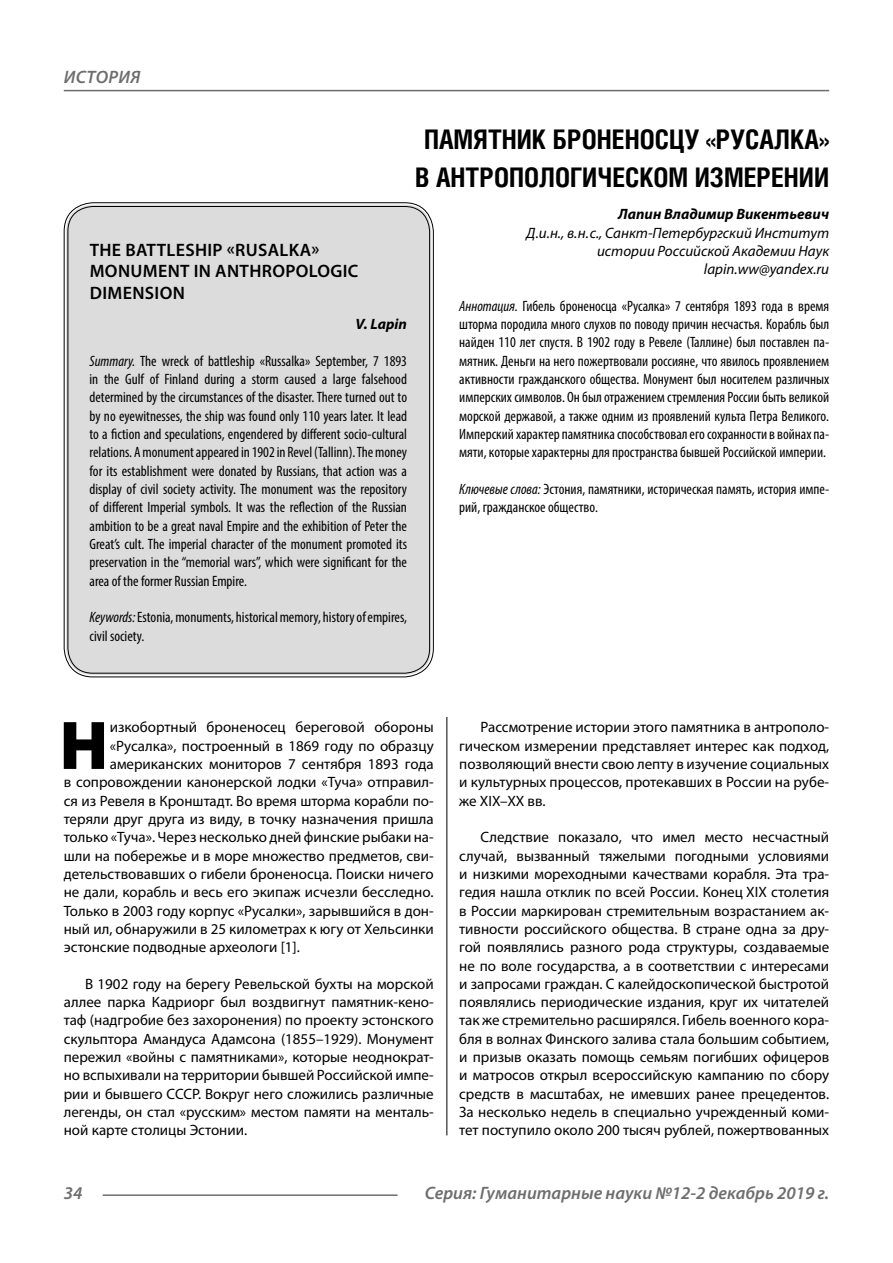
<style>
.page{position:relative;width:893px;height:1263px;background:#fff}
.page>*{position:absolute;margin:0;border:0;box-sizing:border-box;transform-origin:0 0}
.Bukvica{font:900 69.3px "Myriad Pro";color:#000}
.Header{font:700 27px/37.5px "Helios Cond C";color:#000;text-align:center}
.Header-eng{font:600 18px/21.6px "Myriad Pro";letter-spacing:.02em;color:#000}
.t1{font:italic 600 18px "Myriad Pro";color:#6e6e6e}
.Normal{font:15px/18.3px "Myriad Pro";color:#000;text-align:justify}
.Annotation-eng{font:condensed 15px/18.3px "Myriad Pro";color:#000;text-align:justify}
.Annotation-rus{font:condensed 15px/18.3px "Myriad Pro";color:#000;text-align:justify}
.Bukvica-2{font:15px "Myriad Pro";color:#000}
.Author-doc{font:italic 15px/18.3px "Myriad Pro";color:#000;text-align:right}
.Author{font:italic 700 15px "Myriad Pro";color:#000}
.Author-email{font:italic 15px "Myriad Pro";color:#000}
.Author-eng{font:italic 700 15px "Myriad Pro";color:#000}
.s1{font-style:italic}
</style>
<div class="page">
<hr style="left:446px;top:128px;width:1px;height:1007px;background:#000">
<div style="left:43px;top:0;width:786px;height:717px;background:#fff"></div>
<div style="left:66px;top:205px;width:365px;height:470px;background:#dcdcdc;border-radius:27px"></div>
<hr style="left:103px;top:1194px;width:295px;height:2px;background:#6e6e6e">
<hr style="left:64px;top:90px;width:765px;height:1px;background:#6e6e6e">
<p class="t1" style="left:64px;top:66px;width:24px">Истори</p>
<p class="t1" style="left:131px;top:66px;width:11px">я</p>
<p class="Header-eng" style="left:90px;top:239px;width:270px">THE BATTLESHIP «RUSALKA»<br>MONUMENT IN ANTHROPOLOGIC<br>DIMENSION</p>
<p class="Author-eng" style="left:356px;top:314px;width:53px">V. Lapin</p>
<p class="Annotation-eng" style="left:90px;top:351px;width:319px"><span class="s1">Summary.</span> The wreck of battleship «Russalka» September, 7 1893 in the Gulf of Finland during a storm caused a large falsehood determined by the circumstances of the disaster. There turned out to by no eyewitnesses, the ship was found only 110 years later. It lead to a fiction and speculations, engendered by different socio-cultural relations. A monument appeared in 1902 in Revel (Tallinn). The money for its establishment were donated by Russians, that action was a display of civil society activity. The monument was the repository of different Imperial symbols. It was the reflection of the Russian ambition to be a great naval Empire and the exhibition of Peter the Great’s cult. The imperial character of the monument promoted its preservation in the “memorial wars”, which were significant for the area of the former Russian Empire.</p>
<p class="Annotation-eng" style="left:90px;top:608px;width:319px"><span class="s1">Keywords:</span> Estonia, monuments, historical memory, history of empires, civil society.</p>
<p class="Header" style="left:415px;top:120px;width:415px">ПАМЯТНИК БРОНЕНОСЦУ «РУСАЛКА»<br>В АНТРОПОЛОГИЧЕСКОМ ИЗМЕРЕНИИ</p>
<p class="Author" style="left:618px;top:204px;width:212px">Лапин Владимир Викентьевич</p>
<p class="Author-doc" style="left:527px;top:223px;width:304px">Д.и.н., в.н.с., Санкт-Петербургский Институт истории Российской Академии Наук</p>
<p class="Author-email" style="left:704px;top:260px;width:127px">lapin.ww@yandex.ru</p>
<p class="Annotation-rus" style="left:459px;top:296px;width:371px"><span class="s1">Аннотация.</span> Гибель броненосца «Русалка» 7 сентября 1893 года в время шторма породила много слухов по поводу причин несчастья. Корабль был найден 110 лет спустя. В 1902 году в Ревеле (Таллине) был поставлен па&shy;мятник. Деньги на него пожертвовали россияне, что явилось проявлением активности гражданского общества. Монумент был носителем различных имперских символов. Он был отражением стремления России быть великой морской державой, а также одним из проявлений культа Петра Великого.<br>Имперский характер памятника способствовал его сохранности в войнах па&shy;мяти, которые характерны для пространства бывшей Российской империи.</p>
<p class="Annotation-rus" style="left:459px;top:480px;width:371px"><span class="s1">Ключевые слова:</span> Эстония, памятники, историческая память, история импе&shy;рий, гражданское общество.</p>
<p class="Bukvica" style="left:59px;top:699px;width:50px">Н</p>
<p class="Bukvica-2" style="left:110px;top:718px;width:325px">изкобортный броненосец береговой обороны</p>
<p class="Bukvica-2" style="left:110px;top:736px;width:325px">«Русалка», построенный в 1869 году по образцу</p>
<p class="Bukvica-2" style="left:110px;top:755px;width:325px">американских мониторов 7 сентября 1893 года</p>
<p class="Bukvica-2" style="left:64px;top:773px;width:371px">в сопровождении канонерской лодки «Туча» отправил-</p>
<p class="Bukvica-2" style="left:64px;top:791px;width:371px">ся из Ревеля в Кронштадт. Во время шторма корабли по-</p>
<p class="Bukvica-2" style="left:64px;top:810px;width:371px">теряли друг друга из виду, в точку назначения пришла</p>
<p class="Bukvica-2" style="left:64px;top:828px;width:371px">только «Туча». Через несколько дней финские рыбаки на-</p>
<p class="Bukvica-2" style="left:64px;top:846px;width:371px">шли на побережье и в море множество предметов, сви-</p>
<p class="Bukvica-2" style="left:64px;top:864px;width:371px">детельствовавших о гибели броненосца. Поиски ничего</p>
<p class="Bukvica-2" style="left:64px;top:883px;width:370px">не дали, корабль и весь его экипаж исчезли бесследно.</p>
<p class="Bukvica-2" style="left:64px;top:901px;width:371px">Только в 2003 году корпус «Русалки», зарывшийся в дон-</p>
<p class="Bukvica-2" style="left:64px;top:919px;width:371px">ный ил, обнаружили в 25 километрах к югу от Хельсинки</p>
<p class="Bukvica-2" style="left:64px;top:938px;width:236px">эстонские подводные археологи [1].</p>
<p class="Normal" style="left:64px;top:974px;width:371px;text-indent:21px">В 1902 году на берегу Ревельской бухты на морской аллее парка Кадриорг был воздвигнут памятник-кено&shy;таф (надгробие без захоронения) по проекту эстонского скульптора Амандуса Адамсона (1855–1929). Монумент пережил «войны с памятниками», которые неоднократ&shy;но вспыхивали на территории бывшей Российской импе&shy;рии и бывшего СССР. Вокруг него сложились различные легенды, он стал «русским» местом памяти на менталь&shy;ной карте столицы Эстонии.</p>
<p class="Normal" style="left:459px;top:718px;width:371px;text-indent:21px">Рассмотрение истории этого памятника в антрополо&shy;гическом измерении представляет интерес как подход, позволяющий внести свою лепту в изучение социальных и культурных процессов, протекавших в России на рубе&shy;же XIX–XX вв.</p>
<p class="Normal" style="left:459px;top:828px;width:371px;text-indent:21px">Следствие показало, что имел место несчастный случай, вызванный тяжелыми погодными условиями и низкими мореходными качествами корабля. Эта тра&shy;гедия нашла отклик по всей России. Конец XIX столетия в России маркирован стремительным возрастанием ак&shy;тивности российского общества. В стране одна за дру&shy;гой появлялись разного рода структуры, создаваемые не по воле государства, а в соответствии с интересами и запросами граждан. С калейдоскопической быстротой появлялись периодические издания, круг их читателей так же стремительно расширялся. Гибель военного кора&shy;бля в волнах Финского залива стала большим событием, и призыв оказать помощь семьям погибших офицеров и матросов открыл всероссийскую кампанию по сбору средств в масштабах, не имевших ранее прецедентов.<br>За несколько недель в специально учрежденный коми&shy;тет поступило около 200 тысяч рублей, пожертвованных</p>
<p class="t1" style="left:64px;top:1182px;width:20px">34</p>
<p class="t1" style="left:425px;top:1182px;width:406px">Серия: Гуманитарные науки №12-2 декабрь 2019 г.</p>
</div>
